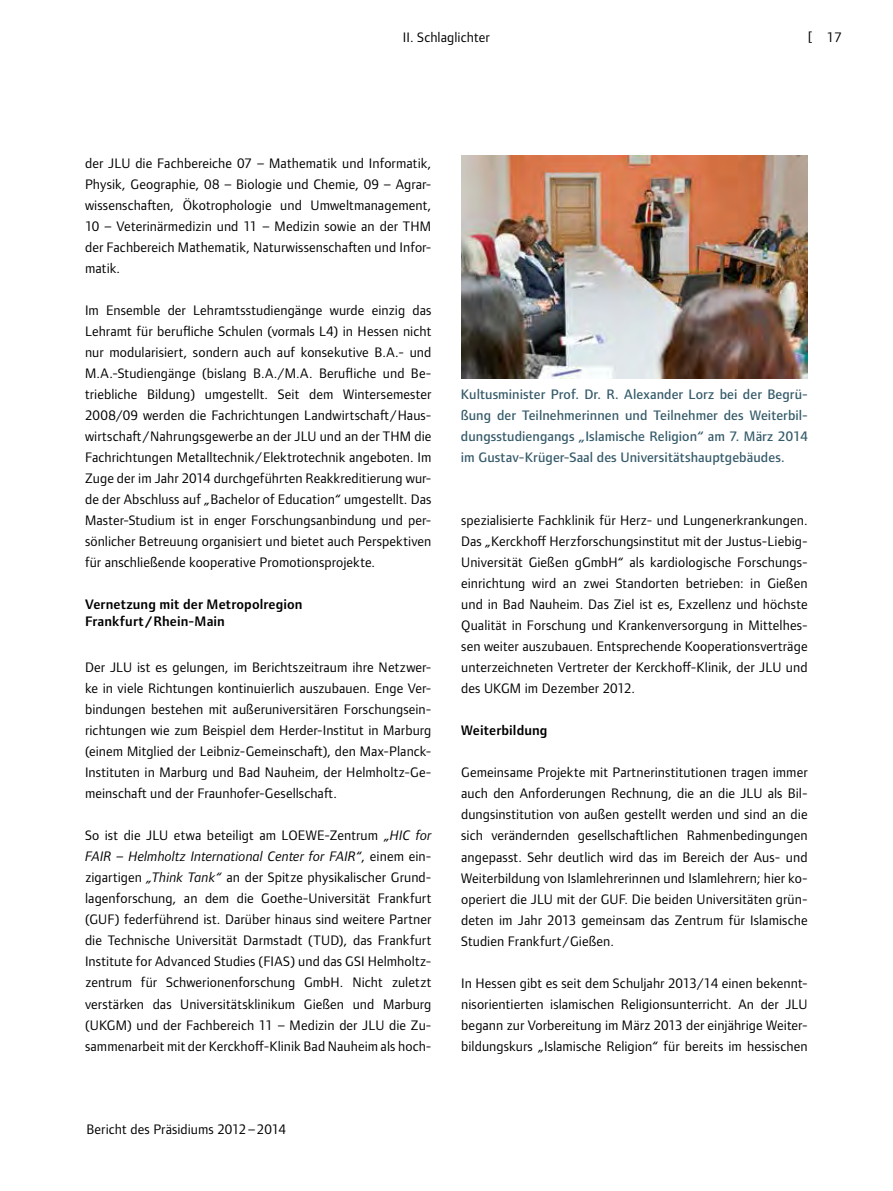
<style>
.page{position:relative;width:893px;height:1191px;background:#fff}
.page>*{position:absolute;margin:0;border:0;box-sizing:border-box;transform-origin:0 0}
.t1{font:14.25px/21px "Foundry Form Sans";letter-spacing:.005em;color:#000;text-align:justify}
.t2{font:500 14.25px/21px "Foundry Form Sans";letter-spacing:.005em;color:#365b6a;text-align:justify}
.t3{font:600 14.25px/17.1px "Foundry Form Sans";letter-spacing:.01em;color:#000}
.s1{font-style:italic}
</style>
<div class="page">
<img style="left:461px;top:156px;width:346px;height:222px">
<p class="t1" style="left:403px;top:27px;width:88px">II. Schlaglichter</p>
<p class="t1" style="left:808px;top:27px;width:36px">[ 17</p>
<p class="t1" style="left:85px;top:153px;width:348px">der JLU die Fachbereiche 07 – Mathematik und Informatik, Physik, Geographie, 08 – Biologie und Chemie, 09 – Agrar&shy;wissenschaften, Ökotrophologie und Umweltmanagement, 10 – Veterinärmedizin und 11 – Medizin sowie an der THM der Fachbereich Mathematik, Naturwissenschaften und Infor&shy;matik.</p>
<p class="t1" style="left:85px;top:300px;width:348px">Im Ensemble der Lehramtsstudiengänge wurde einzig das Lehramt für berufliche Schulen (vormals L4) in Hessen nicht nur modularisiert, sondern auch auf konsekutive B.A.- und M.A.-Studiengänge (bislang B.A./M.A. Berufliche und Be&shy;triebliche Bildung) umgestellt. Seit dem Wintersemester 2008/09 werden die Fachrichtungen Landwirtschaft/Haus&shy;wirtschaft/Nahrungsgewerbe an der JLU und an der THM die Fachrichtungen Metalltechnik/Elektrotechnik angeboten. Im Zuge der im Jahr 2014 durchgeführten Reakkreditierung wur&shy;de der Abschluss auf „Bachelor of Education“ umgestellt. Das Master-Studium ist in enger Forschungsanbindung und per&shy;sönlicher Betreuung organisiert und bietet auch Perspektiven für anschließende kooperative Promotionsprojekte.</p>
<p class="t3" style="left:85px;top:596px;width:219px">Vernetzung mit der Metropolregion<br>Frankfurt/Rhein-Main</p>
<p class="t1" style="left:85px;top:657px;width:348px">Der JLU ist es gelungen, im Berichtszeitraum ihre Netzwer&shy;ke in viele Richtungen kontinuierlich auszubauen. Enge Ver&shy;bindungen bestehen mit außeruniversitären Forschungsein&shy;richtungen wie zum Beispiel dem Herder-Institut in Marburg (einem Mitglied der Leibniz-Gemeinschaft), den Max-Planck-Instituten in Marburg und Bad Nauheim, der Helmholtz-Ge&shy;meinschaft und der Fraunhofer-Gesellschaft.</p>
<p class="t1" style="left:85px;top:825px;width:348px">So ist die JLU etwa beteiligt am LOEWE-Zentrum „<span class="s1">HIC for FAIR – Helmholtz International Center for FAIR</span>“, einem ein&shy;zigartigen <span class="s1">„Think Tank“</span> an der Spitze physikalischer Grund&shy;lagenforschung, an dem die Goethe-Universität Frankfurt (GUF) federführend ist. Darüber hinaus sind weitere Partner die Technische Universität Darmstadt (TUD), das Frankfurt Institute for Advanced Studies (FIAS) und das GSI Helmholtz&shy;zentrum für Schwerionenforschung GmbH. Nicht zuletzt verstärken das Universitätsklinikum Gießen und Marburg (UKGM) und der Fachbereich 11 – Medizin der JLU die Zu&shy;sammenarbeit mit der Kerckhoff-Klinik Bad Nauheim als hoch-</p>
<p class="t1" style="left:86px;top:1119px;width:201px">Bericht des Präsidiums 2012–2014</p>
<p class="t2" style="left:461px;top:384px;width:349px">Kultusminister Prof. Dr. R. Alexander Lorz bei der Begrü&shy;ßung der Teilnehmerinnen und Teilnehmer des Weiterbil&shy;dungsstudiengangs „Islamische Religion“ am 7. März 2014 im Gustav-Krüger-Saal des Universitätshauptgebäudes.</p>
<p class="t1" style="left:461px;top:510px;width:348px">spezialisierte Fachklinik für Herz- und Lungenerkrankungen.<br>Das „Kerckhoff Herzforschungsinstitut mit der Justus-Liebig-Universität Gießen gGmbH“ als kardiologische Forschungs&shy;einrichtung wird an zwei Standorten betrieben: in Gießen und in Bad Nauheim. Das Ziel ist es, Exzellenz und höchste Qualität in Forschung und Krankenversorgung in Mittelhes&shy;sen weiter auszubauen. Entsprechende Kooperationsverträge unterzeichneten Vertreter der Kerckhoff-Klinik, der JLU und des UKGM im Dezember 2012.</p>
<p class="t3" style="left:461px;top:722px;width:88px">Weiterbildung</p>
<p class="t1" style="left:461px;top:762px;width:348px">Gemeinsame Projekte mit Partnerinstitutionen tragen immer auch den Anforderungen Rechnung, die an die JLU als Bil&shy;dungsinstitution von außen gestellt werden und sind an die sich verändernden gesellschaftlichen Rahmenbedingungen angepasst. Sehr deutlich wird das im Bereich der Aus- und Weiterbildung von Islamlehrerinnen und Islamlehrern; hier ko&shy;operiert die JLU mit der GUF. Die beiden Universitäten grün&shy;deten im Jahr 2013 gemeinsam das Zentrum für Islamische Studien Frankfurt/Gießen.</p>
<p class="t1" style="left:461px;top:972px;width:348px">In Hessen gibt es seit dem Schuljahr 2013/14 einen bekennt&shy;nisorientierten islamischen Religionsunterricht. An der JLU begann zur Vorbereitung im März 2013 der einjährige Weiter&shy;bildungskurs „Islamische Religion“ für bereits im hessischen</p>
</div>
